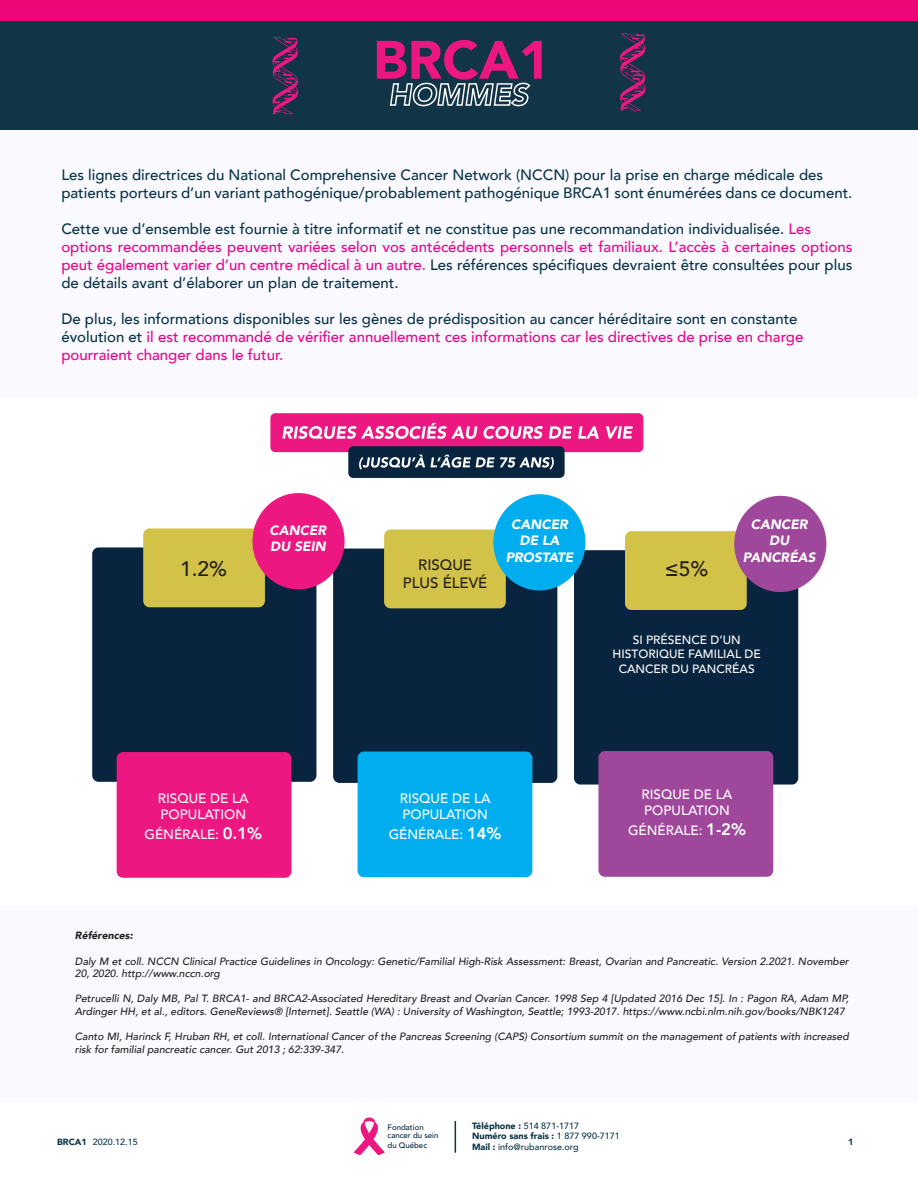
<style>
.page{position:relative;width:918px;height:1188px;background:#fff}
.page>*{position:absolute;margin:0;border:0;box-sizing:border-box;transform-origin:0 0}
.t1{font:500 21px "Avenir";color:#231f20}
.t2{font:500 15px/18px "Avenir";color:#0a3346}
.t3{font:500 15px "Avenir";color:#ed028c}
.t4{font:500 15px/18px "Avenir";color:#231f20;text-align:center}
.t5{font:500 13.5px "Avenir";color:#fff}
.t6{font:italic 900 13.5px/16.2px "Avenir";color:#fff;text-align:center}
.t7{font:500 12px/14.4px "Avenir";color:#fff;text-align:center}
.t8{font:italic 500 10.5px/12.6px "Avenir";color:#231f20}
.t9{font:italic 900 10.5px "Avenir";color:#231f20}
.t10{font:500 9px "Avenir";color:#0a3346}
.t11{font:900 9px "Avenir";color:#0a3346}
.t12{font:500 7.8px/9px "Avenir";color:#07243e}
.s1{color:#ed028c}
.s2{font-weight:800;font-size:16.5px}
.s3{font-weight:900}
.s4{font-weight:500}
</style>
<div class="page">
<div style="left:0;top:130px;width:918px;height:267px;background:#f9f9ff"></div>
<div style="left:0;top:906px;width:918px;height:196px;background:#f9f9ff"></div>
<hr style="left:455px;top:1122px;width:1px;height:30px;background:#0a3346">
<svg style="left:354px;top:1117px;width:31px;height:38px"></svg>
<div style="left:270px;top:413px;width:373px;height:39px;background:#ed1781;border-radius:5px"></div>
<svg style="left:282px;top:423px;width:195px;height:16px"></svg>
<svg style="left:483px;top:426px;width:60px;height:13px"></svg>
<svg style="left:549px;top:426px;width:23px;height:13px"></svg>
<svg style="left:578px;top:426px;width:21px;height:13px"></svg>
<svg style="left:606px;top:426px;width:27px;height:13px"></svg>
<div style="left:348px;top:446px;width:217px;height:32px;background:#09243f;border-radius:5px"></div>
<svg style="left:359px;top:455px;width:195px;height:15px"></svg>
<div style="left:0;top:20px;width:918px;height:110px;background:#113447"></div>
<div style="left:0;top:0;width:918px;height:20px;background:#ed0677"></div>
<svg style="left:272px;top:37px;width:26px;height:77px"></svg>
<svg style="left:620px;top:33px;width:26px;height:78px"></svg>
<div style="left:574px;top:550px;width:224px;height:235px;background:#09243f;border-radius:6px"></div>
<div style="left:598px;top:751px;width:175px;height:126px;background:#9f489b;border-radius:6px"></div>
<div style="left:625px;top:531px;width:122px;height:79px;background:#d2c247;border-radius:6px"></div>
<div style="left:734px;top:496px;width:92px;height:96px;background:#9f489b;border-radius:50%"></div>
<div style="left:333px;top:549px;width:224px;height:234px;background:#09243f;border-radius:6px"></div>
<div style="left:384px;top:530px;width:122px;height:78px;background:#d2c247;border-radius:6px"></div>
<div style="left:493px;top:494px;width:92px;height:96px;background:#00aeef;border-radius:50%"></div>
<div style="left:358px;top:752px;width:174px;height:125px;background:#00aeef;border-radius:6px"></div>
<div style="left:92px;top:547px;width:224px;height:235px;background:#09243f;border-radius:6px"></div>
<div style="left:117px;top:752px;width:174px;height:126px;background:#ed1781;border-radius:6px"></div>
<div style="left:143px;top:528px;width:122px;height:79px;background:#d2c247;border-radius:6px"></div>
<div style="left:252px;top:493px;width:93px;height:96px;background:#ed1781;border-radius:50%"></div>
<svg style="left:377px;top:40px;width:165px;height:67px"></svg>
<p class="t2" style="left:61px;top:164px;width:793px">Les lignes directrices du National Comprehensive Cancer Network (NCCN) pour la prise en charge médicale des patients porteurs d’un variant pathogénique/probablement pathogénique BRCA1 sont énumérées dans ce document.</p>
<p class="t2" style="left:61px;top:218px;width:793px">Cette vue d’ensemble est fournie à titre informatif et ne constitue pas une recommandation individualisée. <span class="s1">Les options recommandées peuvent variées selon vos antécédents personnels et familiaux. L’accès à certaines options peut également varier d’un centre médical à un autre.</span> Les références spécifiques devraient être consultées pour plus de détails avant d’élaborer un plan de traitement.</p>
<p class="t2" style="left:61px;top:308px;width:744px">De plus, les informations disponibles sur les gènes de prédisposition au cancer héréditaire sont en constante évolution et <span class="s1">il est recommandé de vérifier annuellement ces informations car les directives de prise en charge</span></p>
<p class="t3" style="left:61px;top:341px;width:224px">pourraient changer dans le futur.</p>
<p class="t6" style="left:511px;top:516px;width:58px">CANCER</p>
<p class="t6" style="left:506px;top:532px;width:69px">DE LA<br>PROSTATE</p>
<p class="t6" style="left:270px;top:522px;width:58px;text-align:left">CANCER<br>DU SEIN</p>
<p class="t1" style="left:180px;top:550px;width:49px">1.2%</p>
<p class="t4" style="left:403px;top:555px;width:86px">RISQUE<br>PLUS ÉLEVÉ</p>
<p class="t1" style="left:665px;top:550px;width:45px">≤5%</p>
<p class="t6" style="left:751px;top:516px;width:58px">CANCER</p>
<p class="t6" style="left:743px;top:532px;width:74px">DU<br>PANCRÉAS</p>
<p class="t5" style="left:158px;top:786px;width:92px">RISQUE DE LA</p>
<p class="t5" style="left:161px;top:803px;width:87px">POPULATION</p>
<p class="t5" style="left:145px;top:822px;width:119px">GÉNÉRALE: <span class="s2">0.1%</span></p>
<p class="t5" style="left:400px;top:786px;width:92px">RISQUE DE LA</p>
<p class="t5" style="left:402px;top:803px;width:87px">POPULATION</p>
<p class="t5" style="left:389px;top:822px;width:114px">GÉNÉRALE: <span class="s2">14%</span></p>
<p class="t7" style="left:633px;top:632px;width:110px">SI PRÉSENCE D’UN</p>
<p class="t7" style="left:613px;top:646px;width:150px">HISTORIQUE FAMILIAL DE<br>CANCER DU PANCRÉAS</p>
<p class="t5" style="left:642px;top:782px;width:92px">RISQUE DE LA</p>
<p class="t5" style="left:644px;top:799px;width:87px">POPULATION</p>
<p class="t5" style="left:628px;top:818px;width:119px">GÉNÉRALE: <span class="s2">1-2%</span></p>
<p class="t9" style="left:75px;top:927px;width:59px">Références:</p>
<p class="t8" style="left:75px;top:955px;width:775px">Daly M et coll. NCCN Clinical Practice Guidelines in Oncology: Genetic/Familial High-Risk Assessment: Breast, Ovarian and Pancreatic. Version 2.2021. November<br>20, 2020. http://www.nccn.org</p>
<p class="t8" style="left:75px;top:993px;width:775px">Petrucelli N, Daly MB, Pal T. BRCA1- and BRCA2-Associated Hereditary Breast and Ovarian Cancer. 1998 Sep 4 [Updated 2016 Dec 15]. In : Pagon RA, Adam MP,<br>Ardinger HH, et al., editors. GeneReviews® [Internet]. Seattle (WA) : University of Washington, Seattle; 1993-2017. https://www.ncbi.nlm.nih.gov/books/NBK1247</p>
<p class="t8" style="left:75px;top:1030px;width:775px">Canto MI, Harinck F, Hruban RH, et coll. International Cancer of the Pancreas Screening (CAPS) Consortium summit on the management of patients with increased risk for familial pancreatic cancer. Gut 2013 ; 62:339-347.</p>
<p class="t10" style="left:472px;top:1118px;width:109px"><span class="s3">Téléphone :</span> 514 871-1717</p>
<p class="t11" style="left:472px;top:1129px;width:149px">Numéro sans frais : <span class="s4">1 877 990-7171</span></p>
<p class="t10" style="left:472px;top:1139px;width:108px"><span class="s3">Mail :</span> info@rubanrose.org</p>
<p class="t12" style="left:388px;top:1122px;width:52px">Fondation cancer du sein du Québec</p>
<p class="t11" style="left:57px;top:1134px;width:31px">BRCA1</p>
<p class="t11" style="left:848px;top:1134px;width:7px">1</p>
<p class="t10" style="left:93px;top:1134px;width:46px">2020.12.15</p>
</div>
